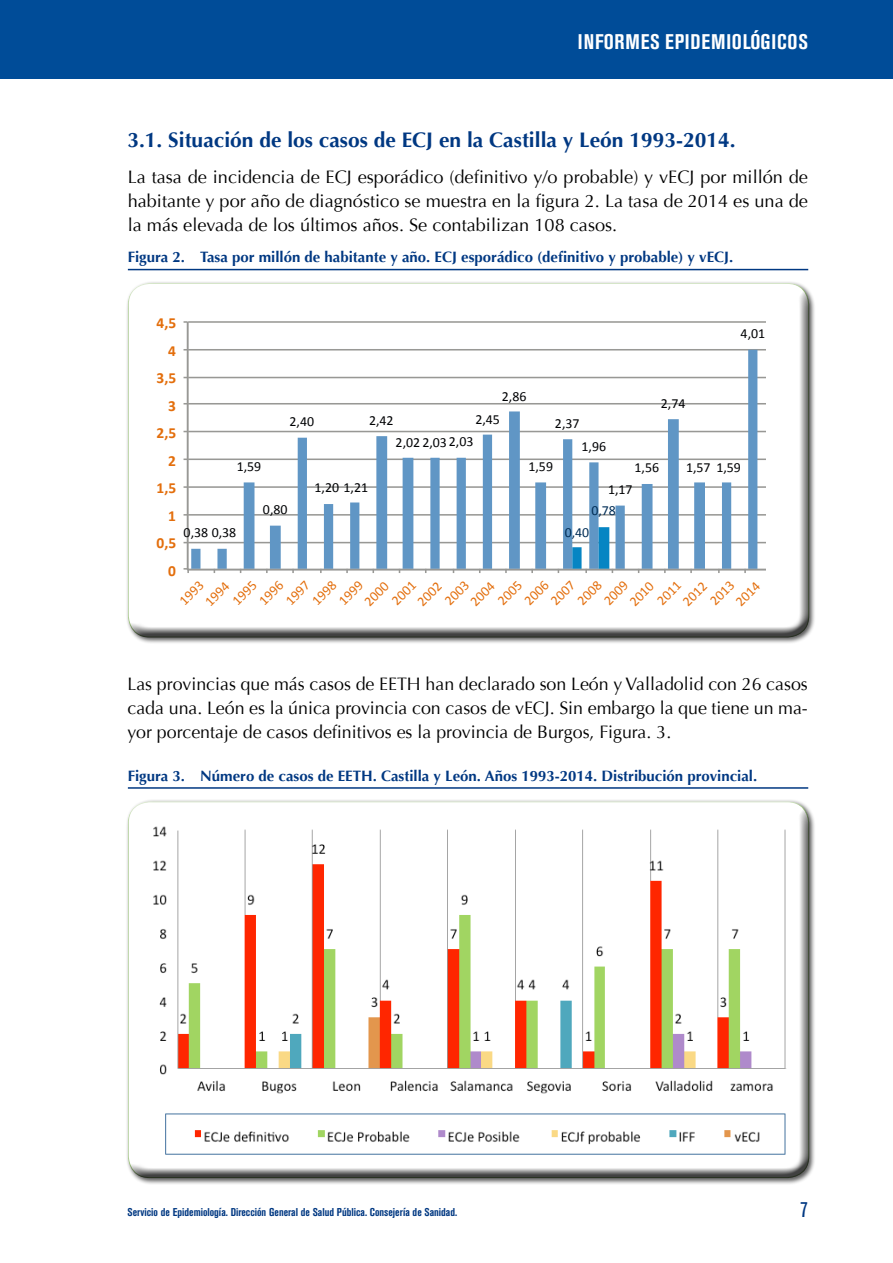
<style>
.page{position:relative;width:893px;height:1263px;background:#fff}
.page>*{position:absolute;margin:0;border:0;box-sizing:border-box;transform-origin:0 0}
.t1{font:700 21px "Optima";color:#003882}
.t2{font:700 condensed 21px "Akzidenz Grotesk BE";letter-spacing:.035em;color:#fff}
.t3{font:condensed 21px "Akzidenz Grotesk BE";color:#003882}
.t4{font:18px/24px "Optima";color:#000;text-align:justify}
.t5{font:700 15.45px "Calibri";color:#e36e0c}
.t6{font:700 15px "Optima";color:#003882}
.t7{font:13.95px "Calibri";color:#000204}
.t8{font:13.95px "Calibri";color:#e36e0c}
.t9{font:13.95px "Calibri";color:#012d55}
.t10{font:700 condensed 11.25px "Akzidenz Grotesk BE";color:#003882}
</style>
<div class="page">
<div style="left:0;top:0;width:893px;height:79px;background:#004c98"></div>
<hr style="left:128px;top:269px;width:680px;height:1px;background:#003882">
<div style="left:123px;top:286px;width:697px;height:352px;background:#000;opacity:.75"></div>
<hr style="left:128px;top:787px;width:680px;height:2px;background:#003882">
<div style="left:117px;top:790px;width:697px;height:384px;background:#fff;opacity:.75"></div>
<div style="left:123px;top:804px;width:697px;height:375px;background:#000;opacity:.75"></div>
<svg style="left:188px;top:321px;width:577px;height:248px"></svg>
<svg style="left:191px;top:350px;width:566px;height:219px"></svg>
<hr style="left:187px;top:322px;width:1px;height:248px;background:#989895">
<hr style="left:188px;top:569px;width:577px;height:1px;background:#989895">
<svg style="left:184px;top:568px;width:5px;height:5px"></svg>
<svg style="left:572px;top:527px;width:41px;height:46px"></svg>
<img style="left:142px;top:824px;width:650px;height:337px">
<p class="t2" style="left:578px;top:29px;width:231px">INFORMES EPIDEMIOLÓGICOS</p>
<p class="t1" style="left:127px;top:128px;width:610px">3.1. Situación de los casos de ECJ en la Castilla y León 1993-2014.</p>
<p class="t4" style="left:128px;top:165px;width:682px">La tasa de incidencia de ECJ esporádico (definitivo y/o probable) y vECJ por millón de habitante y por año de diagnóstico se muestra en la figura 2. La tasa de 2014 es una de la más elevada de los últimos años. Se contabilizan 108 casos.</p>
<p class="t6" style="left:128px;top:249px;width:607px">Figura 2. Tasa por millón de habitante y año. ECJ esporádico (definitivo y probable) y vECJ.</p>
<p class="t5" style="left:157px;top:313px;width:21px">4,5</p>
<p class="t5" style="left:168px;top:341px;width:9px">4</p>
<p class="t5" style="left:157px;top:368px;width:21px">3,5</p>
<p class="t5" style="left:168px;top:396px;width:9px">3</p>
<p class="t5" style="left:157px;top:423px;width:21px">2,5</p>
<p class="t7" style="left:289px;top:413px;width:26px">2,40</p>
<p class="t7" style="left:741px;top:325px;width:26px">4,01</p>
<p class="t7" style="left:502px;top:387px;width:26px">2,86</p>
<p class="t7" style="left:661px;top:394px;width:26px">2,74</p>
<p class="t7" style="left:369px;top:412px;width:26px">2,42</p>
<p class="t7" style="left:475px;top:410px;width:26px">2,45</p>
<p class="t7" style="left:555px;top:414px;width:26px">2,37</p>
<p class="t7" style="left:396px;top:433px;width:79px">2,02 2,03 2,03</p>
<p class="t7" style="left:581px;top:437px;width:26px">1,96</p>
<p class="t5" style="left:168px;top:451px;width:9px">2</p>
<p class="t5" style="left:157px;top:478px;width:21px">1,5</p>
<p class="t5" style="left:168px;top:506px;width:9px">1</p>
<p class="t5" style="left:157px;top:533px;width:21px">0,5</p>
<p class="t5" style="left:168px;top:561px;width:9px">0</p>
<p class="t7" style="left:237px;top:457px;width:26px">1,59</p>
<p class="t7" style="left:184px;top:524px;width:54px">0,38 0,38</p>
<p class="t7" style="left:263px;top:501px;width:26px">0,80</p>
<p class="t7" style="left:315px;top:479px;width:55px">1,20 1,21</p>
<p class="t7" style="left:528px;top:458px;width:26px">1,59</p>
<p class="t7" style="left:634px;top:459px;width:26px">1,56</p>
<p class="t7" style="left:608px;top:481px;width:26px">1,17</p>
<p class="t9" style="left:591px;top:502px;width:26px">0,78</p>
<p class="t9" style="left:565px;top:523px;width:26px">0,40</p>
<p class="t7" style="left:686px;top:458px;width:56px">1,57 1,59</p>
<p class="t8" style="left:176px;top:597px;width:30px;rotate:-45deg">1993</p>
<p class="t8" style="left:201px;top:598px;width:30px;rotate:-45deg">1994</p>
<p class="t8" style="left:229px;top:597px;width:30px;rotate:-45deg">1995</p>
<p class="t8" style="left:255px;top:597px;width:30px;rotate:-45deg">1996</p>
<p class="t8" style="left:282px;top:597px;width:30px;rotate:-45deg">1997</p>
<p class="t8" style="left:308px;top:597px;width:30px;rotate:-45deg">1998</p>
<p class="t8" style="left:335px;top:597px;width:30px;rotate:-45deg">1999</p>
<p class="t8" style="left:360px;top:598px;width:30px;rotate:-45deg">2000</p>
<p class="t8" style="left:388px;top:597px;width:30px;rotate:-45deg">2001</p>
<p class="t8" style="left:413px;top:598px;width:30px;rotate:-45deg">2002</p>
<p class="t8" style="left:441px;top:597px;width:30px;rotate:-45deg">2003</p>
<p class="t8" style="left:466px;top:598px;width:30px;rotate:-45deg">2004</p>
<p class="t8" style="left:494px;top:597px;width:30px;rotate:-45deg">2005</p>
<p class="t8" style="left:520px;top:597px;width:30px;rotate:-45deg">2006</p>
<p class="t8" style="left:547px;top:597px;width:30px;rotate:-45deg">2007</p>
<p class="t8" style="left:573px;top:597px;width:30px;rotate:-45deg">2008</p>
<p class="t8" style="left:600px;top:597px;width:30px;rotate:-45deg">2009</p>
<p class="t8" style="left:626px;top:598px;width:30px;rotate:-45deg">2010</p>
<p class="t8" style="left:653px;top:597px;width:30px;rotate:-45deg">2011</p>
<p class="t8" style="left:679px;top:598px;width:30px;rotate:-45deg">2012</p>
<p class="t8" style="left:706px;top:597px;width:30px;rotate:-45deg">2013</p>
<p class="t8" style="left:732px;top:598px;width:30px;rotate:-45deg">2014</p>
<p class="t4" style="left:127px;top:672px;width:682px">Las provincias que más casos de EETH han declarado son León y Valladolid con 26 casos cada una. León es la única provincia con casos de vECJ. Sin embargo la que tiene un ma&shy;yor porcentaje de casos definitivos es la provincia de Burgos, Figura. 3.</p>
<p class="t6" style="left:128px;top:767px;width:631px">Figura 3. Número de casos de EETH. Castilla y León. Años 1993-2014. Distribución provincial.</p>
<p class="t10" style="left:128px;top:1205px;width:331px">Servicio de Epidemiología. Dirección General de Salud Pública. Consejería de Sanidad.</p>
<p class="t3" style="left:800px;top:1198px;width:9px">7</p>
</div>
